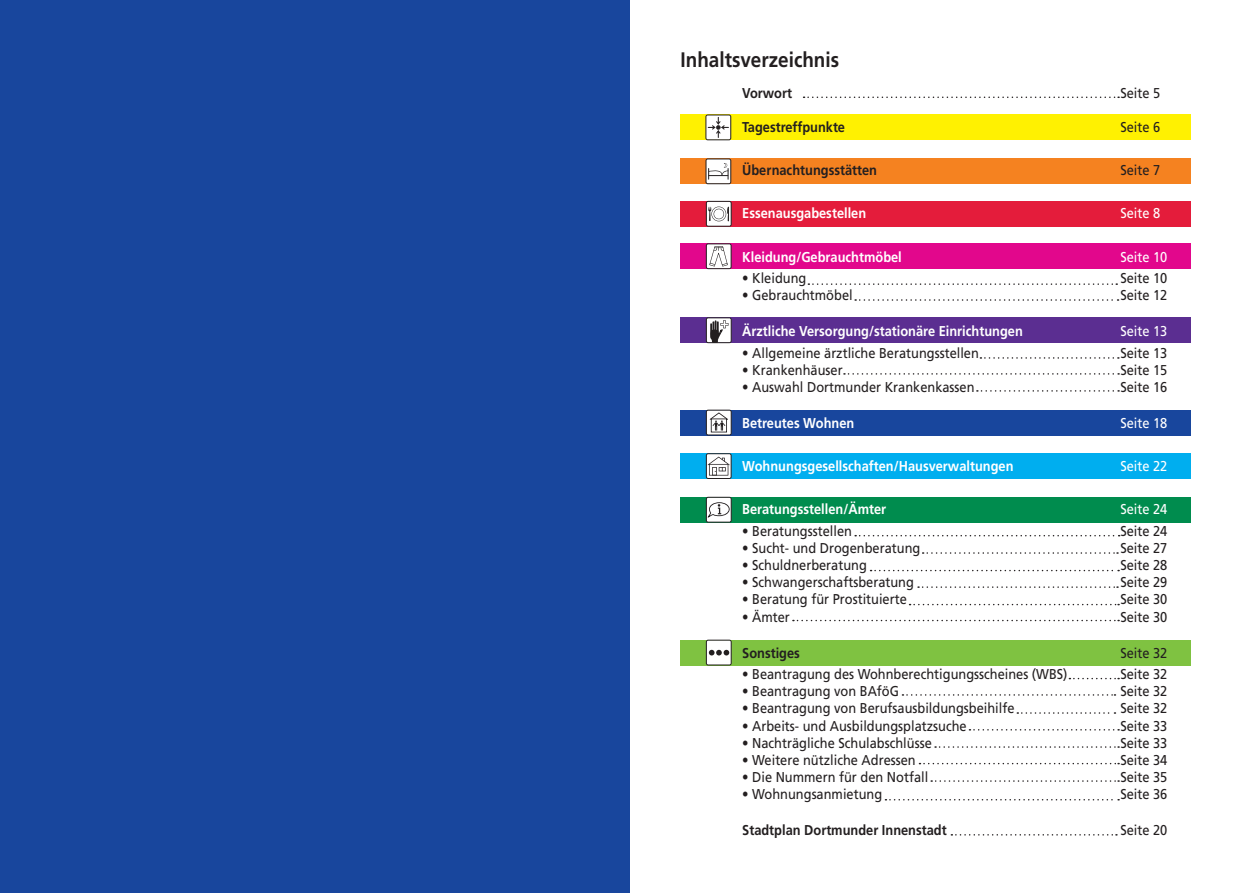
<style>
.page{position:relative;width:1259px;height:893px;background:#fff}
.page>*{position:absolute;margin:0;border:0;box-sizing:border-box;transform-origin:0 0}
.t1{font:700 21px "Frutiger LT";color:#231f20;scale:.9 1}
.t2{font:14.25px "Frutiger LT";color:#231f20;scale:.9 1}
.t3{font:700 14.25px "Frutiger LT";color:#fff;scale:.9 1}
.t4{font:700 14.25px "Frutiger LT";color:#231f20;scale:.9 1}
.t5{font:14.25px "Frutiger LT";color:#fff;scale:.9 1}
</style>
<div class="page">
<div style="left:680px;top:114px;width:511px;height:26px;background:#fff101"></div>
<div style="left:680px;top:158px;width:511px;height:26px;background:#f58220"></div>
<div style="left:680px;top:201px;width:511px;height:26px;background:#e41c3b"></div>
<div style="left:680px;top:243px;width:511px;height:26px;background:#e2078c"></div>
<div style="left:680px;top:317px;width:511px;height:26px;background:#5b2e91"></div>
<div style="left:680px;top:410px;width:511px;height:25px;background:#18469d"></div>
<div style="left:680px;top:453px;width:511px;height:26px;background:#00aeef"></div>
<div style="left:680px;top:497px;width:511px;height:26px;background:#008c4e"></div>
<div style="left:680px;top:640px;width:511px;height:25px;background:#7fc241"></div>
<svg style="left:705px;top:114px;width:26px;height:26px"></svg>
<svg style="left:706px;top:201px;width:25px;height:26px"></svg>
<svg style="left:706px;top:243px;width:25px;height:26px"></svg>
<svg style="left:706px;top:317px;width:25px;height:26px"></svg>
<svg style="left:706px;top:410px;width:25px;height:25px"></svg>
<svg style="left:706px;top:453px;width:25px;height:26px"></svg>
<svg style="left:706px;top:497px;width:25px;height:26px"></svg>
<svg style="left:706px;top:640px;width:25px;height:25px"></svg>
<div style="left:0;top:0;width:629px;height:893px;background:#18469d"></div>
<svg style="left:808px;top:283px;width:309px;height:2px"></svg>
<svg style="left:855px;top:299px;width:263px;height:2px"></svg>
<svg style="left:980px;top:357px;width:139px;height:2px"></svg>
<svg style="left:844px;top:373px;width:275px;height:2px"></svg>
<svg style="left:977px;top:390px;width:142px;height:2px"></svg>
<svg style="left:855px;top:535px;width:264px;height:1px"></svg>
<svg style="left:870px;top:570px;width:249px;height:1px"></svg>
<svg style="left:922px;top:552px;width:196px;height:2px"></svg>
<svg style="left:918px;top:586px;width:200px;height:2px"></svg>
<svg style="left:909px;top:604px;width:210px;height:1px"></svg>
<svg style="left:793px;top:620px;width:326px;height:1px"></svg>
<svg style="left:951px;top:834px;width:166px;height:2px"></svg>
<svg style="left:885px;top:799px;width:234px;height:1px"></svg>
<svg style="left:931px;top:780px;width:188px;height:2px"></svg>
<svg style="left:919px;top:763px;width:200px;height:1px"></svg>
<svg style="left:935px;top:746px;width:184px;height:2px"></svg>
<svg style="left:969px;top:729px;width:150px;height:2px"></svg>
<svg style="left:1069px;top:678px;width:50px;height:1px"></svg>
<svg style="left:803px;top:97px;width:316px;height:1px"></svg>
<svg style="left:902px;top:694px;width:213px;height:2px"></svg>
<svg style="left:1017px;top:712px;width:98px;height:2px"></svg>
<svg style="left:705px;top:158px;width:26px;height:26px"></svg>
<h1 class="t1" style="left:680px;top:47px;width:178px">Inhaltsverzeichnis</h1>
<p class="t4" style="left:742px;top:84px;width:57px">Vorwort</p>
<p class="t2" style="left:1120px;top:84px;width:46px">Seite 5</p>
<p class="t4" style="left:742px;top:119px;width:116px">Tagestreffpunkte</p>
<p class="t2" style="left:1120px;top:119px;width:46px">Seite 6</p>
<p class="t4" style="left:742px;top:162px;width:151px">Übernachtungsstätten</p>
<p class="t2" style="left:1120px;top:162px;width:46px">Seite 7</p>
<p class="t3" style="left:742px;top:205px;width:139px">Essenausgabestellen</p>
<p class="t5" style="left:1120px;top:205px;width:46px">Seite 8</p>
<p class="t3" style="left:742px;top:248px;width:179px">Kleidung/Gebrauchtmöbel</p>
<p class="t5" style="left:1120px;top:248px;width:54px">Seite 10</p>
<p class="t2" style="left:742px;top:270px;width:73px">• Kleidung</p>
<p class="t2" style="left:1120px;top:270px;width:54px">Seite 10</p>
<p class="t2" style="left:742px;top:287px;width:124px">• Gebrauchtmöbel</p>
<p class="t2" style="left:1120px;top:287px;width:54px">Seite 12</p>
<p class="t3" style="left:742px;top:323px;width:313px">Ärztliche Versorgung/stationäre Einrichtungen</p>
<p class="t5" style="left:1120px;top:323px;width:54px">Seite 13</p>
<p class="t2" style="left:742px;top:345px;width:264px">• Allgemeine ärztliche Beratungsstellen</p>
<p class="t2" style="left:1120px;top:345px;width:54px">Seite 13</p>
<p class="t2" style="left:742px;top:362px;width:113px">• Krankenhäuser</p>
<p class="t2" style="left:1120px;top:362px;width:54px">Seite 15</p>
<p class="t2" style="left:742px;top:379px;width:260px">• Auswahl Dortmunder Krankenkassen</p>
<p class="t2" style="left:1120px;top:379px;width:54px">Seite 16</p>
<p class="t3" style="left:742px;top:415px;width:126px">Betreutes Wohnen</p>
<p class="t5" style="left:1120px;top:415px;width:54px">Seite 18</p>
<p class="t3" style="left:742px;top:458px;width:303px">Wohnungsgesellschaften/Hausverwaltungen</p>
<p class="t5" style="left:1120px;top:458px;width:54px">Seite 22</p>
<p class="t3" style="left:742px;top:501px;width:161px">Beratungsstellen/Ämter</p>
<p class="t5" style="left:1120px;top:501px;width:54px">Seite 24</p>
<p class="t2" style="left:742px;top:523px;width:123px">• Beratungsstellen</p>
<p class="t2" style="left:1120px;top:523px;width:54px">Seite 24</p>
<p class="t2" style="left:742px;top:540px;width:199px">• Sucht- und Drogenberatung</p>
<p class="t2" style="left:1120px;top:540px;width:54px">Seite 27</p>
<p class="t2" style="left:742px;top:557px;width:140px">• Schuldnerberatung</p>
<p class="t2" style="left:1120px;top:557px;width:54px">Seite 28</p>
<p class="t2" style="left:742px;top:574px;width:192px">• Schwangerschaftsberatung</p>
<p class="t2" style="left:1120px;top:574px;width:54px">Seite 29</p>
<p class="t2" style="left:742px;top:591px;width:184px">• Beratung für Prostituierte</p>
<p class="t2" style="left:1120px;top:591px;width:54px">Seite 30</p>
<p class="t2" style="left:742px;top:608px;width:55px">• Ämter</p>
<p class="t2" style="left:1120px;top:608px;width:54px">Seite 30</p>
<p class="t4" style="left:742px;top:644px;width:66px">Sonstiges</p>
<p class="t2" style="left:1120px;top:644px;width:54px">Seite 32</p>
<p class="t2" style="left:742px;top:666px;width:363px">• Beantragung des Wohnberechtigungsscheines (WBS)</p>
<p class="t2" style="left:1120px;top:666px;width:54px">Seite 32</p>
<p class="t2" style="left:742px;top:683px;width:176px">• Beantragung von BAföG</p>
<p class="t2" style="left:1120px;top:683px;width:54px">Seite 32</p>
<p class="t2" style="left:742px;top:700px;width:304px">• Beantragung von Berufsausbildungsbeihilfe</p>
<p class="t2" style="left:1120px;top:700px;width:54px">Seite 32</p>
<p class="t2" style="left:742px;top:717px;width:251px">• Arbeits- und Ausbildungsplatzsuche</p>
<p class="t2" style="left:1120px;top:717px;width:54px">Seite 33</p>
<p class="t2" style="left:742px;top:734px;width:212px">• Nachträgliche Schulabschlüsse</p>
<p class="t2" style="left:1120px;top:734px;width:54px">Seite 33</p>
<p class="t2" style="left:742px;top:751px;width:194px">• Weitere nützliche Adressen</p>
<p class="t2" style="left:1120px;top:751px;width:54px">Seite 34</p>
<p class="t2" style="left:742px;top:768px;width:208px">• Die Nummern für den Notfall</p>
<p class="t2" style="left:1120px;top:768px;width:54px">Seite 35</p>
<p class="t2" style="left:742px;top:786px;width:157px">• Wohnungsanmietung</p>
<p class="t2" style="left:1120px;top:786px;width:54px">Seite 36</p>
<p class="t4" style="left:742px;top:822px;width:229px">Stadtplan Dortmunder Innenstadt</p>
<p class="t2" style="left:1120px;top:822px;width:54px">Seite 20</p>
</div>
